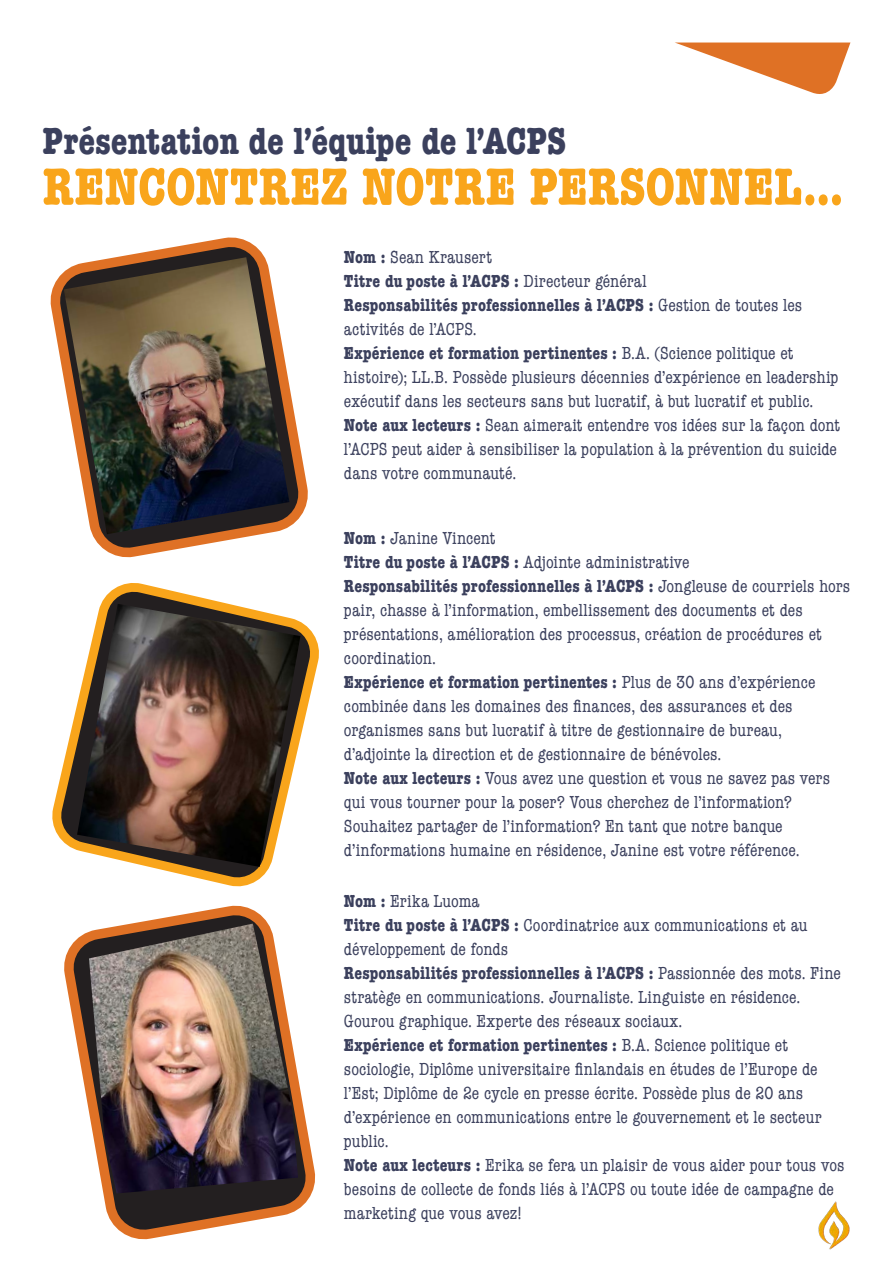
<style>
.page{position:relative;width:893px;height:1263px;background:#fff}
.page>*{position:absolute;margin:0;border:0;box-sizing:border-box;transform-origin:0 0}
.body_text_left{font:700 condensed 54px "American Typewriter";color:#f9a51b}
.body_text_left-2{font:700 condensed 39px "American Typewriter";color:#3b405d}
.t1{font:condensed 18px/24px "American Typewriter";letter-spacing:.005em;color:#3b405d}
.t2{font:700 condensed 18px "American Typewriter";letter-spacing:.005em;color:#3b405d}
.s1{font-weight:700}
.s2{font-weight:400}
</style>
<div class="page">
<svg style="left:66px;top:908px;width:247px;height:329px"></svg>
<svg style="left:52px;top:583px;width:267px;height:304px"></svg>
<img style="left:77px;top:604px;width:223px;height:263px">
<img style="left:89px;top:923px;width:209px;height:270px">
<svg style="left:53px;top:240px;width:253px;height:315px"></svg>
<img style="left:64px;top:257px;width:225px;height:277px">
<img style="left:818px;top:1201px;width:32px;height:49px">
<svg style="left:676px;top:43px;width:174px;height:51px"></svg>
<p class="body_text_left-2" style="left:43px;top:110px;width:525px">Présentation de l’équipe de l’ACPS</p>
<p class="body_text_left" style="left:43px;top:143px;width:802px">RENCONTREZ NOTRE PERSONNEL...</p>
<p class="t1" style="left:344px;top:245px;width:150px"><span class="s1">Nom :</span> Sean Krausert</p>
<p class="t2" style="left:344px;top:267px;width:304px">Titre du poste à l’ACPS : <span class="s2">Directeur général</span></p>
<p class="t2" style="left:344px;top:291px;width:460px">Responsabilités professionnelles à l’ACPS : <span class="s2">Gestion de toutes les</span></p>
<p class="t1" style="left:344px;top:317px;width:134px">activités de l’ACPS.</p>
<p class="t2" style="left:344px;top:339px;width:451px">Expérience et formation pertinentes : <span class="s2">B.A. (Science politique et</span></p>
<p class="t1" style="left:344px;top:365px;width:496px">histoire); LL.B. Possède plusieurs décennies d’expérience en leadership exécutif dans les secteurs sans but lucratif, à but lucratif et public.</p>
<p class="t1" style="left:344px;top:413px;width:498px"><span class="s1">Note aux lecteurs :</span> Sean aimerait entendre vos idées sur la façon dont l’ACPS peut aider à sensibiliser la population à la prévention du suicide dans votre communauté.</p>
<p class="t1" style="left:344px;top:525px;width:153px"><span class="s1">Nom :</span> Janine Vincent</p>
<p class="t1" style="left:344px;top:549px;width:347px"><span class="s1">Titre du poste à l’ACPS :</span> Adjointe administrative</p>
<p class="t1" style="left:344px;top:573px;width:508px"><span class="s1">Responsabilités professionnelles à l’ACPS :</span> Jongleuse de courriels hors pair, chasse à l’information, embellissement des documents et des</p>
<p class="t1" style="left:344px;top:621px;width:480px">présentations, amélioration des processus, création de procédures et coordination.</p>
<p class="t1" style="left:344px;top:669px;width:473px"><span class="s1">Expérience et formation pertinentes :</span> Plus de 30 ans d’expérience combinée dans les domaines des finances, des assurances et des</p>
<p class="t1" style="left:344px;top:717px;width:440px">organismes sans but lucratif à titre de gestionnaire de bureau,</p>
<p class="t1" style="left:344px;top:741px;width:379px">d’adjointe la direction et de gestionnaire de bénévoles.</p>
<p class="t1" style="left:344px;top:765px;width:488px"><span class="s1">Note aux lecteurs :</span> Vous avez une question et vous ne savez pas vers qui vous tourner pour la poser? Vous cherchez de l’information?</p>
<p class="t1" style="left:344px;top:813px;width:440px">Souhaitez partager de l’information? En tant que notre banque</p>
<p class="t1" style="left:344px;top:837px;width:457px">d’informations humaine en résidence, Janine est votre référence.</p>
<p class="t1" style="left:344px;top:888px;width:137px"><span class="s1">Nom :</span> Erika Luoma</p>
<p class="t1" style="left:344px;top:912px;width:465px"><span class="s1">Titre du poste à l’ACPS :</span> Coordinatrice aux communications et au développement de fonds</p>
<p class="t1" style="left:344px;top:960px;width:498px"><span class="s1">Responsabilités professionnelles à l’ACPS :</span> Passionnée des mots. Fine stratège en communications. Journaliste. Linguiste en résidence.</p>
<p class="t1" style="left:344px;top:1008px;width:340px">Gourou graphique. Experte des réseaux sociaux.</p>
<p class="t2" style="left:344px;top:1030px;width:446px">Expérience et formation pertinentes : <span class="s2">B.A. Science politique et</span></p>
<p class="t1" style="left:344px;top:1056px;width:475px">sociologie, Diplôme universitaire finlandais en études de l’Europe de l’Est; Diplôme de 2e cycle en presse écrite. Possède plus de 20 ans</p>
<p class="t1" style="left:344px;top:1104px;width:479px">d’expérience en communications entre le gouvernement et le secteur public.</p>
<p class="t1" style="left:344px;top:1152px;width:502px"><span class="s1">Note aux lecteurs :</span> Erika se fera un plaisir de vous aider pour tous vos besoins de collecte de fonds liés à l’ACPS ou toute idée de campagne de marketing que vous avez!</p>
</div>
